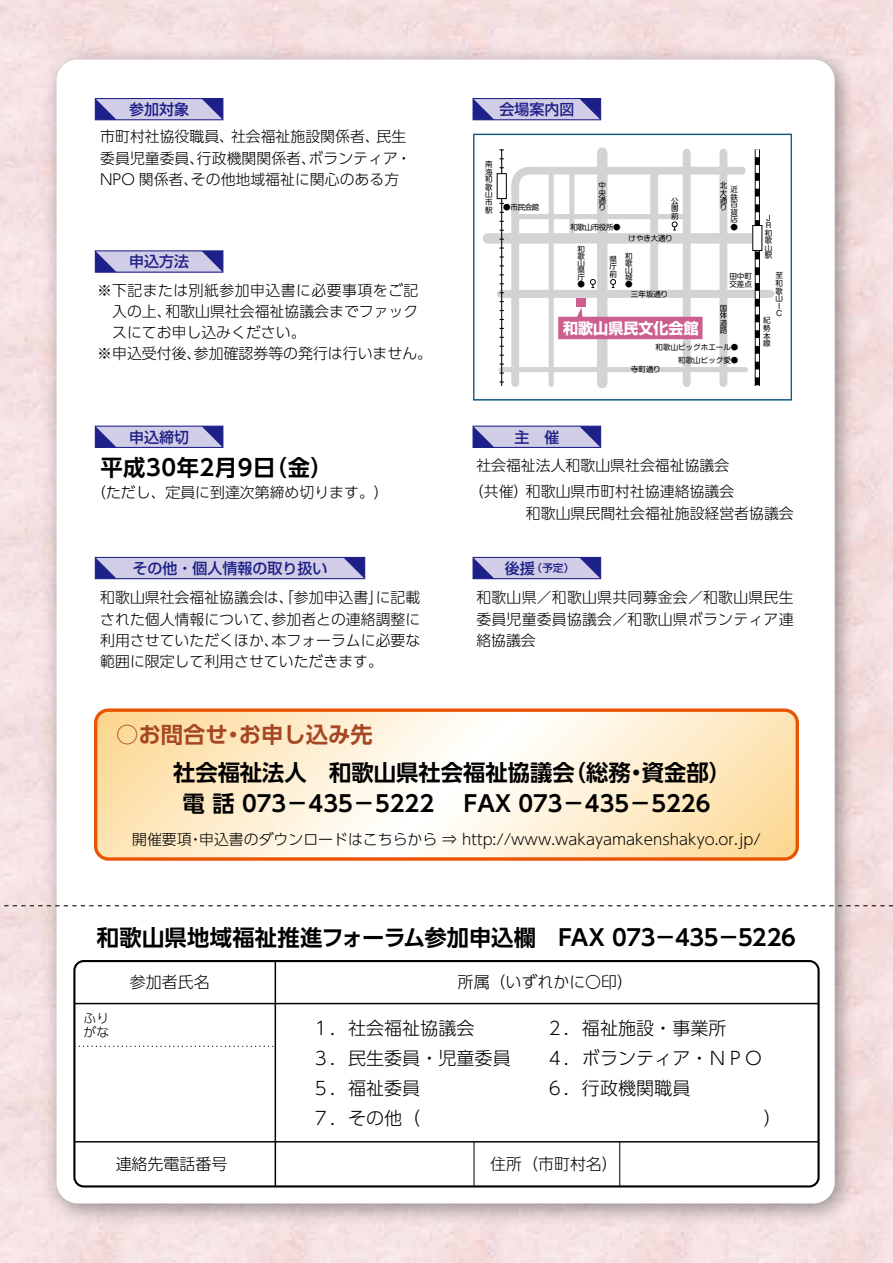
<style>
.page{position:relative;width:893px;height:1263px;background:#fff}
.page>*{position:absolute;margin:0;border:0;box-sizing:border-box;transform-origin:0 0}
.t1{font:700 22.35px/32px "UD Shin Go Pro De";color:#000}
.t2{font:700 22.35px "UD Shin Go Pro De";color:#a64723}
.t3{font:700 22.35px "UD Shin Go Pro De";letter-spacing:.025em;color:#000}
.t4{font:300 18px "UD Shin Go Pro";color:#000}
.t5{font:300 15.9px "UD Shin Go Pro";color:#000}
.t6{font:500 15px "Shin Go Pro";color:#1d2088}
.t7{font:700 15px "Shin Go Pro";color:#fff}
.t8{font:300 14.85px/21.3px "UD Shin Go Pro";color:#000}
.t9{font:300 14.85px/21.3px "UD Shin Go Pro";letter-spacing:.03em;color:#000;text-align:right}
.t10{font:300 12.75px/13.8px "UD Shin Go Pro";color:#000}
.t11{font:500 10.65px "Shin Go Pro";color:#1d2088}
.t12{font:7.5px/7.5px "Shin M Go Pro";color:#000;text-align:justify}
</style>
<div class="page">
<img style="left:35px;top:38px;width:830px;height:1195px">
<div style="left:57px;top:60px;width:778px;height:1143px;background:#fff;border-radius:21px"></div>
<svg style="left:98px;top:712px;width:697px;height:145px"></svg>
<div style="left:94px;top:708px;width:705px;height:153px;border:3px solid #ea5504;border-radius:13px"></div>
<div style="left:73px;top:960px;width:747px;height:227px;border:2px solid #040000;border-radius:9px"></div>
<hr style="left:275px;top:960px;width:1px;height:226px;background:#040000">
<hr style="left:474px;top:1142px;width:1px;height:44px;background:#040000">
<hr style="left:619px;top:1142px;width:1px;height:44px;background:#040000">
<svg style="left:74px;top:1046px;width:200px;height:1px"></svg>
<hr style="left:74px;top:1141px;width:745px;height:1px;background:#040000">
<hr style="left:74px;top:1003px;width:745px;height:1px;background:#040000">
<svg style="left:0;top:905px;width:893px;height:1px"></svg>
<div style="left:95px;top:99px;width:128px;height:21px;background:#d2cde6"></div>
<div style="left:95px;top:98px;width:128px;height:22px;border:1px solid #1d2088"></div>
<svg style="left:95px;top:99px;width:22px;height:21px"></svg>
<svg style="left:202px;top:99px;width:21px;height:21px"></svg>
<div style="left:473px;top:99px;width:128px;height:21px;background:#d2cde6"></div>
<div style="left:472px;top:98px;width:129px;height:22px;border:1px solid #1d2088"></div>
<svg style="left:473px;top:99px;width:21px;height:21px"></svg>
<svg style="left:579px;top:99px;width:22px;height:21px"></svg>
<div style="left:473px;top:426px;width:128px;height:21px;background:#d2cde6"></div>
<div style="left:472px;top:426px;width:129px;height:22px;border:1px solid #1d2088"></div>
<svg style="left:473px;top:426px;width:21px;height:21px"></svg>
<svg style="left:579px;top:426px;width:22px;height:21px"></svg>
<div style="left:473px;top:557px;width:128px;height:22px;background:#d2cde6"></div>
<div style="left:472px;top:557px;width:129px;height:22px;border:1px solid #1d2088"></div>
<svg style="left:473px;top:557px;width:21px;height:22px"></svg>
<svg style="left:579px;top:557px;width:22px;height:22px"></svg>
<div style="left:95px;top:251px;width:128px;height:21px;background:#d2cde6"></div>
<svg style="left:95px;top:251px;width:22px;height:21px"></svg>
<svg style="left:202px;top:251px;width:21px;height:21px"></svg>
<div style="left:95px;top:426px;width:128px;height:21px;background:#d2cde6"></div>
<div style="left:95px;top:426px;width:128px;height:22px;border:1px solid #1d2088"></div>
<svg style="left:95px;top:426px;width:22px;height:21px"></svg>
<svg style="left:202px;top:426px;width:21px;height:21px"></svg>
<div style="left:95px;top:557px;width:270px;height:22px;background:#d2cde6"></div>
<div style="left:95px;top:557px;width:270px;height:22px;border:1px solid #1d2088"></div>
<svg style="left:95px;top:557px;width:22px;height:22px"></svg>
<svg style="left:343px;top:557px;width:22px;height:22px"></svg>
<svg style="left:473px;top:134px;width:319px;height:267px"></svg>
<div style="left:597px;top:153px;width:10px;height:230px;background:#d3d3d4"></div>
<div style="left:683px;top:153px;width:8px;height:230px;background:#d3d3d4"></div>
<svg style="left:507px;top:163px;width:243px;height:228px"></svg>
<div style="left:719px;top:153px;width:8px;height:230px;background:#d3d3d4"></div>
<div style="left:488px;top:233px;width:265px;height:11px;background:#d3d3d4"></div>
<div style="left:501px;top:290px;width:269px;height:8px;background:#d3d3d4"></div>
<div style="left:501px;top:367px;width:245px;height:5px;background:#d3d3d4"></div>
<svg style="left:755px;top:149px;width:5px;height:237px"></svg>
<svg style="left:756px;top:149px;width:3px;height:237px"></svg>
<div style="left:753px;top:226px;width:9px;height:24px;background:#fff"></div>
<div style="left:549px;top:170px;width:5px;height:214px;background:#d3d3d4"></div>
<div style="left:569px;top:170px;width:5px;height:68px;background:#d3d3d4"></div>
<svg style="left:610px;top:279px;width:6px;height:9px"></svg>
<svg style="left:590px;top:279px;width:6px;height:9px"></svg>
<svg style="left:672px;top:222px;width:5px;height:9px"></svg>
<div style="left:576px;top:298px;width:10px;height:9px;background:#cc5e90"></div>
<svg style="left:558px;top:307px;width:144px;height:32px"></svg>
<div style="left:517px;top:214px;width:170px;height:5px;background:#d3d3d4"></div>
<svg style="left:500px;top:149px;width:4px;height:237px"></svg>
<hr style="left:501px;top:149px;width:1px;height:237px;background:#000">
<div style="left:497px;top:174px;width:9px;height:25px;background:#fff"></div>
<div style="left:497px;top:173px;width:10px;height:26px;border:1px solid #000"></div>
<p class="t6" style="left:129px;top:97px;width:61px">参加対象</p>
<p class="t8" style="left:231px;top:125px;width:150px">社会福祉施設関係者、</p>
<p class="t8" style="left:100px;top:125px;width:135px">市町村社協役職員、</p>
<p class="t8" style="left:377px;top:125px;width:31px">民生</p>
<p class="t8" style="left:309px;top:147px;width:104px">ボランティア・</p>
<p class="t8" style="left:197px;top:147px;width:121px">行政機関関係者、</p>
<p class="t8" style="left:191px;top:147px;width:210px;text-indent:-91px">委員児童委員、<br>その他地域福祉に関心のある方</p>
<p class="t8" style="left:100px;top:168px;width:100px">NPO 関係者、</p>
<p class="t6" style="left:129px;top:249px;width:61px">申込方法</p>
<p class="t9" style="left:97px;top:279px;width:323px">※下記または別紙参加申込書に必要事項をご記和歌山県社会福祉協議会までファック</p>
<p class="t8" style="left:112px;top:300px;width:61px">入の上、</p>
<p class="t8" style="left:112px;top:321px;width:195px">スにてお申し込みください。</p>
<p class="t8" style="left:194px;top:343px;width:240px">参加確認券等の発行は行いません。</p>
<p class="t8" style="left:97px;top:343px;width:106px">※申込受付後、</p>
<p class="t6" style="left:129px;top:425px;width:61px">申込締切</p>
<h1 class="t3" style="left:100px;top:449px;width:234px">平成30年2月9 （日金(</h1>
<p class="t8" style="left:91px;top:481px;width:299px">（ただし、定員に到達次第締め切ります。(</p>
<p class="t6" style="left:132px;top:556px;width:196px">その他・個人情報の取り扱い</p>
<p class="t8" style="left:272px;top:587px;width:150px;text-indent:-171px">和歌山県社会福祉協議会は、「参加申込書」<br>参加者との連絡調整に</p>
<p class="t8" style="left:376px;top:587px;width:46px">に記載</p>
<p class="t8" style="left:272px;top:608px;width:150px;text-indent:-171px">された個人情報について、<br>本フォーラムに必要な</p>
<p class="t8" style="left:100px;top:629px;width:284px">利用させていただくほか、<br>範囲に限定して利用させていただきます。</p>
<h1 class="t2" style="left:116px;top:717px;width:113px">○お問合せ</h1>
<h1 class="t2" style="left:239px;top:717px;width:135px">お申し込み先</h1>
<h1 class="t2" style="left:222px;top:717px;width:24px">・</h1>
<p class="t6" style="left:499px;top:97px;width:76px">会場案内図</p>
<p class="t12" style="left:485px;top:160px;width:9px">南海和歌山市駅</p>
<p class="t12" style="left:503px;top:203px;width:38px">●市民会館</p>
<p class="t12" style="left:598px;top:181px;width:9px">中央通り</p>
<p class="t12" style="left:570px;top:222px;width:52px">和歌山市役所●</p>
<p class="t12" style="left:671px;top:196px;width:9px">公園前</p>
<p class="t12" style="left:628px;top:234px;width:46px">けやき大通り</p>
<p class="t12" style="left:577px;top:244px;width:9px;line-height:7.1px">和歌山県庁</p>
<p class="t12" style="left:577px;top:280px;width:9px">●</p>
<p class="t12" style="left:609px;top:254px;width:9px">県庁前</p>
<p class="t12" style="left:625px;top:252px;width:9px;line-height:7.1px">和歌山城●</p>
<p class="t12" style="left:631px;top:289px;width:39px">三年坂通り</p>
<p class="t12" style="left:720px;top:181px;width:9px">北大通り</p>
<p class="t12" style="left:730px;top:185px;width:9px">近鉄百貨店</p>
<p class="t12" style="left:730px;top:222px;width:9px">●</p>
<p class="t12" style="left:729px;top:271px;width:24px">田中町</p>
<p class="t12" style="left:729px;top:279px;width:24px">交差点</p>
<p class="t12" style="left:720px;top:303px;width:9px">国体道路</p>
<p class="t12" style="left:656px;top:340px;width:84px;line-height:12.8px;text-align:right">和歌山ビッグホエール●和歌山ビッグ愛●</p>
<p class="t7" style="left:563px;top:316px;width:137px">和歌山県民文化会館</p>
<p class="t12" style="left:631px;top:365px;width:31px">寺町通り</p>
<p class="t12" style="left:765px;top:213px;width:9px;text-align:left">Ｊ<br>Ｒ和歌山駅</p>
<p class="t12" style="left:775px;top:271px;width:9px;text-align:left">至和歌山<br>Ｉ<br>Ｃ</p>
<p class="t12" style="left:763px;top:316px;width:9px">紀勢本線</p>
<p class="t6" style="left:514px;top:425px;width:46px">主　催</p>
<p class="t8" style="left:526px;top:451px;width:210px;line-height:26.5px;text-indent:-50px">社会福祉法人和歌山県社会福祉協議会和歌山県市町村社協連絡協議会</p>
<p class="t8" style="left:476px;top:481px;width:319px;text-indent:-7px">（共催）<br>　　　和歌山県民間社会福祉施設経営者協議会</p>
<p class="t6" style="left:505px;top:556px;width:31px">後援</p>
<p class="t11" style="left:532px;top:559px;width:44px">（予定(</p>
<p class="t8" style="left:476px;top:587px;width:319px;text-align:justify">和歌山県／和歌山県共同募金会／和歌山県民生委員児童委員協議会／和歌山県ボランティア連絡協議会</p>
<h1 class="t1" style="left:464px;top:755px;width:248px;text-indent:-291px">社会福祉法人　和歌山県社会福祉協議会<br>FAX 073－435－5226</h1>
<h1 class="t1" style="left:564px;top:755px;width:68px">（総務</h1>
<h1 class="t1" style="left:642px;top:755px;width:91px">資金部(</h1>
<h1 class="t1" style="left:625px;top:755px;width:24px">・</h1>
<h1 class="t1" style="left:183px;top:787px;width:253px">電話 073－435－5222</h1>
<p class="t8" style="left:199px;top:828px;width:563px">申込書のダウンロードはこちらから ⇒ http://www.wakayamakenshakyo.or.jp/</p>
<p class="t8" style="left:132px;top:828px;width:61px">開催要項</p>
<p class="t8" style="left:188px;top:828px;width:16px">・</p>
<h1 class="t1" style="left:97px;top:921px;width:700px">和歌山県地域福祉推進フォーラム参加申込欄　FAX 073－435－5226</h1>
<p class="t10" style="left:84px;top:1011px;width:27px">ふりがな</p>
<p class="t5" style="left:130px;top:969px;width:81px">参加者氏名</p>
<p class="t5" style="left:116px;top:1151px;width:113px">連絡先電話番号</p>
<p class="t5" style="left:458px;top:969px;width:177px">所属（いずれかに〇印(</p>
<p class="t4" style="left:546px;top:1014px;width:182px">２．福祉施設・事業所</p>
<p class="t4" style="left:312px;top:1014px;width:164px">１．社会福祉協議会</p>
<p class="t4" style="left:312px;top:1044px;width:200px">３．民生委員・児童委員</p>
<p class="t4" style="left:546px;top:1044px;width:218px">４．ボランティア・ＮＰＯ</p>
<p class="t4" style="left:312px;top:1073px;width:110px">５．福祉委員</p>
<p class="t4" style="left:546px;top:1073px;width:146px">６．行政機関職員</p>
<p class="t4" style="left:312px;top:1103px;width:110px">７．その他)</p>
<p class="t4" style="left:764px;top:1103px;width:20px">(</p>
<p class="t5" style="left:490px;top:1151px;width:129px">住所（市町村名(</p>
</div>
